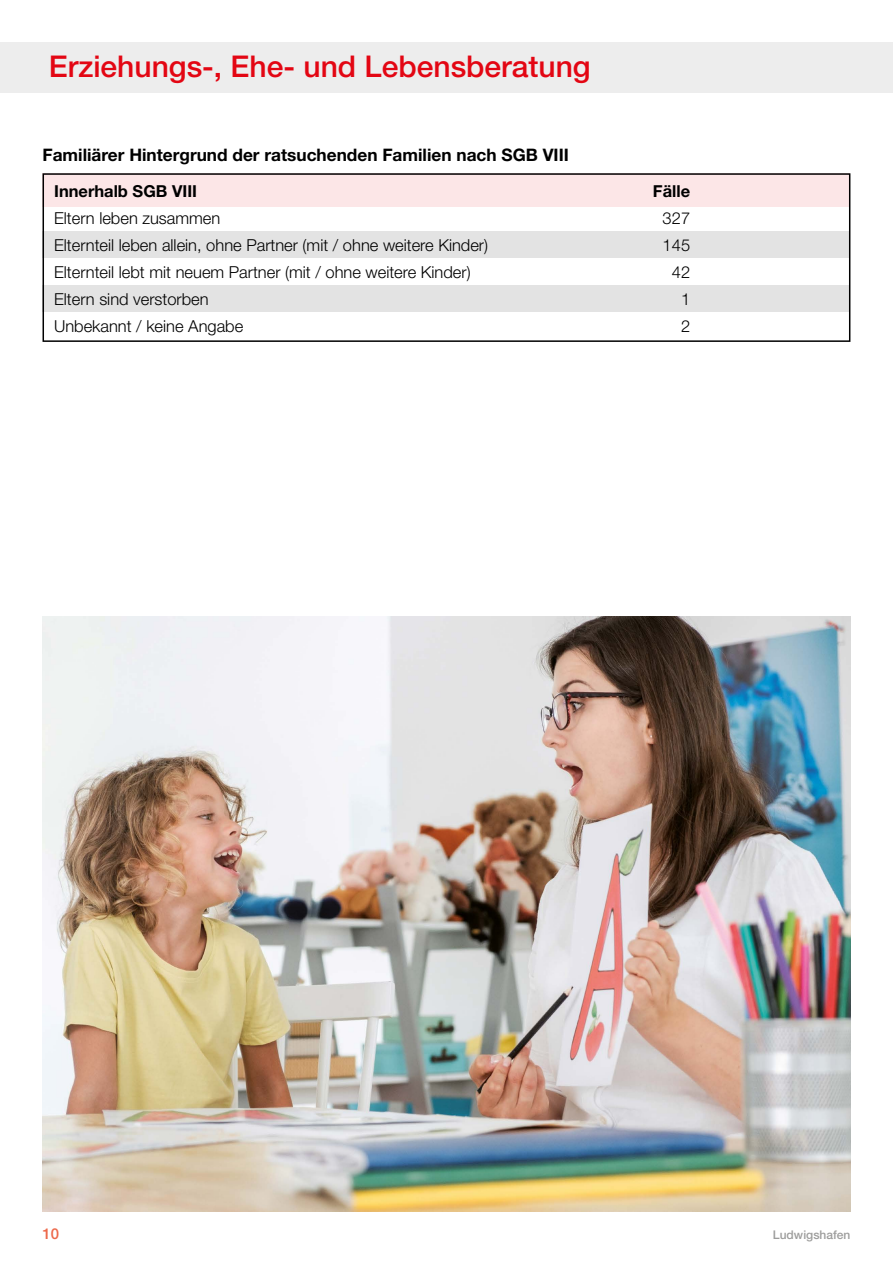
<style>
.page{position:relative;width:893px;height:1263px;background:#fff}
.page>*{position:absolute;margin:0;border:0;box-sizing:border-box;transform-origin:0 0}
.t1{font:500 30px "Helvetica Neue LT Std";color:#e30613}
.t2{font:700 17.25px "Helvetica Neue LT Std";color:#000}
.t3{font:300 16.5px "Helvetica Neue LT Std";color:#000}
.t4{font:700 16.5px "Helvetica Neue LT Std";color:#000}
.t5{font:500 15px "Helvetica Neue LT Std";color:#ed694b}
.t6{font:500 12px "Helvetica Neue LT Std";color:#9d9d9c}
</style>
<div class="page">
<div style="left:43px;top:232px;width:807px;height:26px;background:#e3e3e3"></div>
<div style="left:43px;top:286px;width:807px;height:26px;background:#e3e3e3"></div>
<div style="left:43px;top:173px;width:807px;height:34px;background:#fce6e7"></div>
<div style="left:0;top:43px;width:893px;height:50px;background:#ededed"></div>
<div style="left:43px;top:173px;width:807px;height:169px;border:2px solid #000"></div>
<img style="left:43px;top:617px;width:807px;height:595px">
<h1 class="t1" style="left:49px;top:48px;width:543px">Erziehungs-, Ehe- und Lebensberatung</h1>
<p class="t2" style="left:43px;top:144px;width:528px">Familiärer Hintergrund der ratsuchenden Familien nach SGB VIII</p>
<p class="t4" style="left:54px;top:180px;width:144px">Innerhalb SGB VIII</p>
<p class="t4" style="left:653px;top:180px;width:39px">Fälle</p>
<p class="t3" style="left:54px;top:208px;width:168px">Eltern leben zusammen</p>
<p class="t3" style="left:663px;top:208px;width:29px">327</p>
<p class="t3" style="left:54px;top:235px;width:436px">Elternteil leben allein, ohne Partner (mit / ohne weitere Kinder)</p>
<p class="t3" style="left:663px;top:235px;width:29px">145</p>
<p class="t3" style="left:54px;top:262px;width:418px">Elternteil lebt mit neuem Partner (mit / ohne weitere Kinder)</p>
<p class="t3" style="left:672px;top:262px;width:20px">42</p>
<p class="t3" style="left:54px;top:289px;width:156px">Eltern sind verstorben</p>
<p class="t3" style="left:681px;top:289px;width:11px">1</p>
<p class="t3" style="left:54px;top:316px;width:191px">Unbekannt / keine Angabe</p>
<p class="t3" style="left:681px;top:316px;width:11px">2</p>
<p class="t5" style="left:43px;top:1224px;width:18px">10</p>
<p class="t6" style="left:773px;top:1227px;width:79px">Ludwigshafen</p>
</div>
